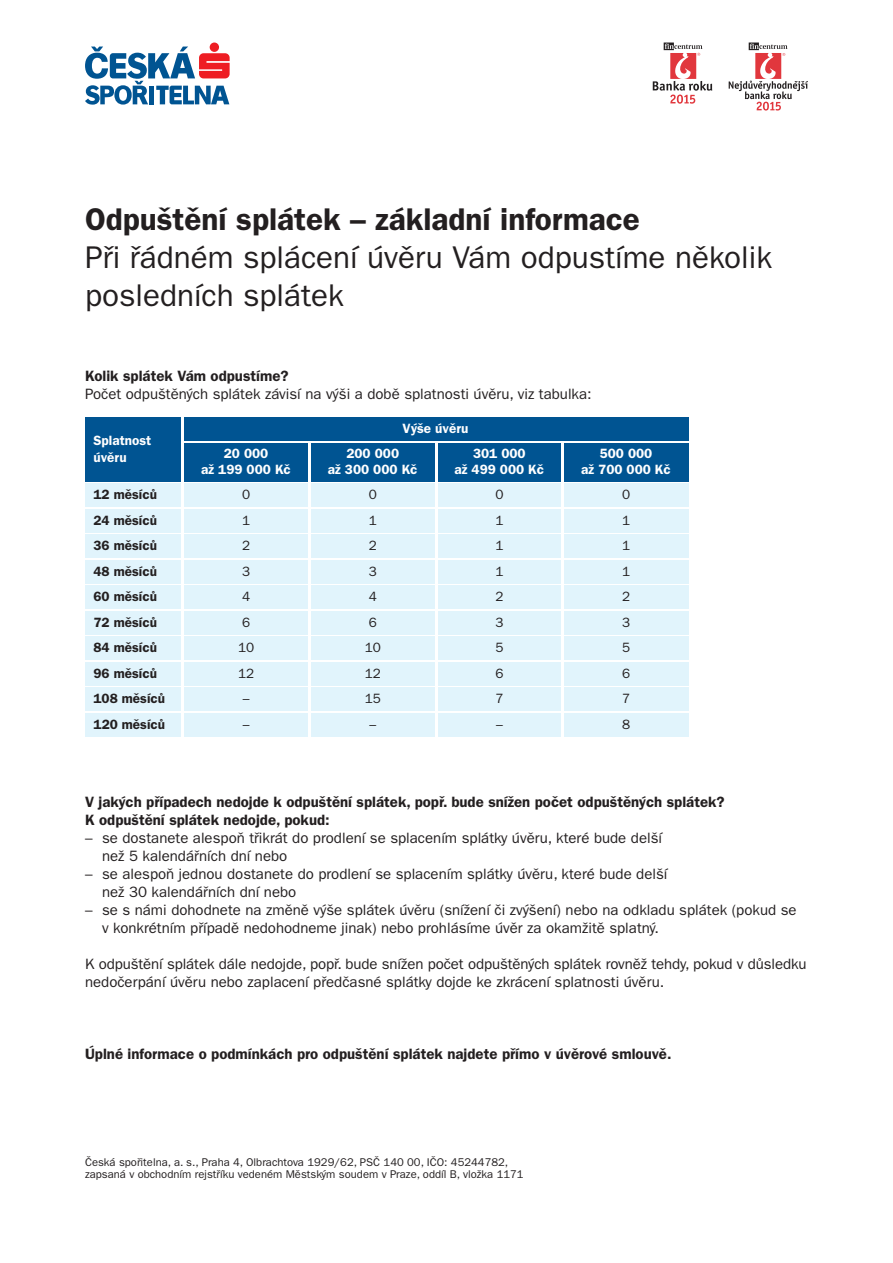
<style>
.page{position:relative;width:893px;height:1263px;background:#fff}
.page>*{position:absolute;margin:0;border:0;box-sizing:border-box;transform-origin:0 0}
.t1{font:31.5px/37.8px "ITC Franklin Gothic Std";color:#231f20}
.t2{font:600 31.5px "ITC Franklin Gothic Std";color:#231f20}
.t3{font:15px/18px "ITC Franklin Gothic Std";color:#231f20}
.t4{font:600 15px/18px "ITC Franklin Gothic Std";color:#231f20}
.t5{font:600 13.5px/16.2px "ITC Franklin Gothic Std";color:#fff;text-align:center}
.t6{font:600 13.5px/25.5px "ITC Franklin Gothic Std";color:#231f20}
.t7{font:13.5px/25.5px "ITC Franklin Gothic Std";color:#231f20;text-align:center}
.t8{font:11.25px/12px "ITC Franklin Gothic Std";color:#231f20}
</style>
<div class="page">
<svg style="left:85px;top:43px;width:145px;height:62px"></svg>
<svg style="left:729px;top:43px;width:79px;height:68px"></svg>
<svg style="left:653px;top:43px;width:59px;height:61px"></svg>
<div style="left:85px;top:418px;width:603px;height:23px;background:#005492"></div>
<div style="left:85px;top:434px;width:98px;height:23px;background:#005492"></div>
<div style="left:85px;top:443px;width:603px;height:38px;background:#005492"></div>
<div style="left:85px;top:484px;width:603px;height:23px;background:#e1f4fc"></div>
<div style="left:85px;top:509px;width:603px;height:23px;background:#e1f4fc"></div>
<div style="left:85px;top:535px;width:603px;height:23px;background:#e1f4fc"></div>
<div style="left:85px;top:560px;width:603px;height:23px;background:#e1f4fc"></div>
<div style="left:85px;top:586px;width:603px;height:23px;background:#e1f4fc"></div>
<div style="left:85px;top:611px;width:603px;height:24px;background:#e1f4fc"></div>
<div style="left:85px;top:637px;width:603px;height:23px;background:#e1f4fc"></div>
<div style="left:85px;top:662px;width:603px;height:24px;background:#e1f4fc"></div>
<div style="left:85px;top:688px;width:603px;height:23px;background:#e1f4fc"></div>
<div style="left:85px;top:713px;width:603px;height:24px;background:#e1f4fc"></div>
<hr style="left:562px;top:442px;width:2px;height:298px;background:#fff">
<hr style="left:435px;top:442px;width:2px;height:298px;background:#fff">
<hr style="left:308px;top:442px;width:2px;height:298px;background:#fff">
<hr style="left:182px;top:416px;width:2px;height:323px;background:#fff">
<h1 class="t2" style="left:85px;top:200px;width:556px">Odpuštění splátek – základní informace</h1>
<h1 class="t1" style="left:85px;top:238px;width:689px">Při řádném splácení úvěru Vám odpustíme několik posledních splátek</h1>
<p class="t4" style="left:85px;top:366px;width:205px">Kolik splátek Vám odpustíme?</p>
<p class="t3" style="left:85px;top:385px;width:508px">Počet odpuštěných splátek závisí na výši a době splatnosti úvěru, viz tabulka:</p>
<p class="t5" style="left:403px;top:420px;width:67px">Výše úvěru</p>
<p class="t5" style="left:94px;top:432px;width:59px;text-align:left">Splatnost úvěru</p>
<p class="t5" style="left:201px;top:445px;width:91px">20 000<br>až 199 000 Kč</p>
<p class="t7" style="left:238px;top:482px;width:18px">0<br>1<br>2<br>3<br>4<br>6<br>10<br>12 – –</p>
<p class="t5" style="left:328px;top:445px;width:91px">200 000<br>až 300 000 Kč</p>
<p class="t7" style="left:365px;top:482px;width:18px">0<br>1<br>2<br>3<br>4<br>6<br>10<br>12<br>15 –</p>
<p class="t5" style="left:455px;top:445px;width:91px">301 000<br>až 499 000 Kč</p>
<p class="t7" style="left:495px;top:482px;width:10px;text-align:justify">0<br>1<br>1<br>1<br>2<br>3<br>5<br>6<br>7 –</p>
<p class="t5" style="left:581px;top:445px;width:91px">500 000<br>až 700 000 Kč</p>
<p class="t7" style="left:622px;top:482px;width:10px;text-align:justify">0<br>1<br>1<br>1<br>2<br>3<br>5<br>6<br>7</p>
<p class="t6" style="left:94px;top:482px;width:73px">12 měsíců<br>24 měsíců<br>36 měsíců<br>48 měsíců<br>60 měsíců<br>72 měsíců<br>84 měsíců<br>96 měsíců<br>108 měsíců</p>
<p class="t6" style="left:94px;top:711px;width:73px">120 měsíců</p>
<p class="t7" style="left:622px;top:711px;width:10px">8</p>
<p class="t4" style="left:85px;top:793px;width:641px">V jakých případech nedojde k odpuštění splátek, popř. bude snížen počet odpuštěných splátek?<br>K odpuštění splátek nedojde, pokud:</p>
<p class="t3" style="left:102px;top:829px;width:562px;text-indent:-17px">– se dostanete alespoň třikrát do prodlení se splacením splátky úvěru, které bude delší než 5 kalendářních dní nebo</p>
<p class="t3" style="left:102px;top:865px;width:567px;text-indent:-17px">– se alespoň jednou dostanete do prodlení se splacením splátky úvěru, které bude delší než 30 kalendářních dní nebo</p>
<p class="t3" style="left:102px;top:901px;width:696px;text-indent:-17px">– se s námi dohodnete na změně výše splátek úvěru (snížení či zvýšení) nebo na odkladu splátek (pokud se v konkrétním případě nedohodneme jinak) nebo prohlásíme úvěr za okamžitě splatný.</p>
<p class="t3" style="left:85px;top:955px;width:723px">K odpuštění splátek dále nedojde, popř. bude snížen počet odpuštěných splátek rovněž tehdy, pokud v důsledku nedočerpání úvěru nebo zaplacení předčasné splátky dojde ke zkrácení splatnosti úvěru.</p>
<p class="t4" style="left:85px;top:1045px;width:588px">Úplné informace o podmínkách pro odpuštění splátek najdete přímo v úvěrové smlouvě.</p>
<p class="t8" style="left:85px;top:1156px;width:440px">Česká spořitelna, a. s., Praha 4, Olbrachtova 1929/62, PSČ 140 00, IČO: 45244782, zapsaná v obchodním rejstříku vedeném Městským soudem v Praze, oddíl B, vložka 1171</p>
</div>
